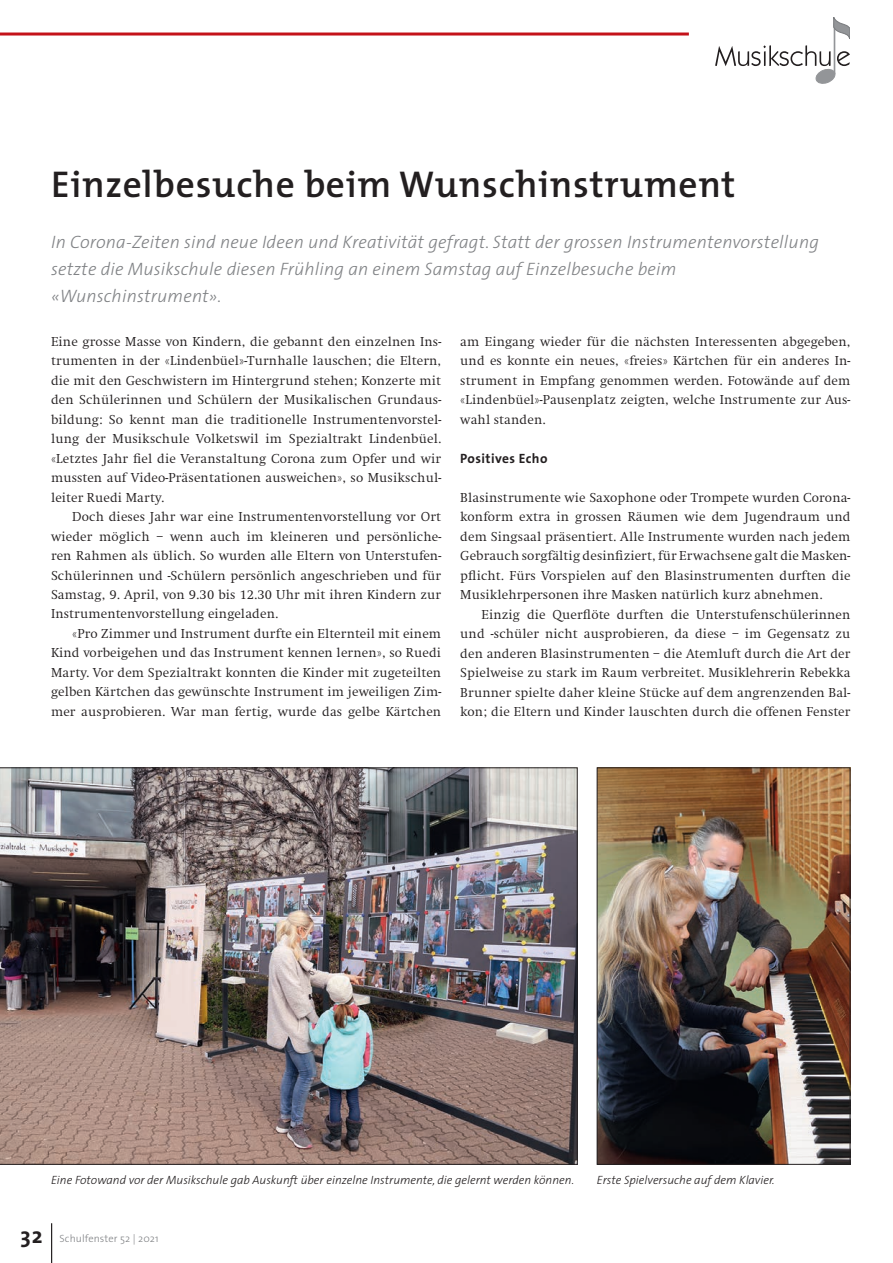
<style>
.page{position:relative;width:893px;height:1263px;background:#fff}
.page>*{position:absolute;margin:0;border:0;box-sizing:border-box;transform-origin:0 0}
.t1{font:600 37.5px "The Mix";letter-spacing:.02em;color:#231f20}
.t2{font:italic 300 18px/27px "The Sans";letter-spacing:.01em;color:#808285}
.t3{font:300 13.5px/19.5px "Swift";letter-spacing:.01em;color:#231f20;text-align:justify}
.t4{font:700 13.5px "The Sans";letter-spacing:.03em;color:#231f20}
.t5{font:italic 300 12px "The Sans";color:#231f20}
.t6{font:300 10.5px "The Sans";letter-spacing:.01em;color:#808285}
.s1{font-weight:700;font-size:22.5px;color:#231f20}
</style>
<div class="page">
<hr style="left:0;top:33px;width:689px;height:3px;background:#c4121a">
<hr style="left:51px;top:1223px;width:1px;height:40px;background:#231f20">
<img style="left:0;top:767px;width:578px;height:398px">
<img style="left:599px;top:769px;width:249px;height:394px">
<div style="left:597px;top:767px;width:253px;height:398px;border:1px solid #231f20"></div>
<svg style="left:715px;top:45px;width:135px;height:39px"></svg>
<hr style="left:834px;top:23px;width:1px;height:51px;background:#939598">
<svg style="left:834px;top:17px;width:16px;height:22px"></svg>
<h1 class="t1" style="left:51px;top:153px;width:686px">Einzelbesuche beim Wunschinstrument</h1>
<h2 class="t2" style="left:51px;top:228px;width:769px">In Corona-Zeiten sind neue Ideen und Kreativität gefragt. Statt der grossen Instrumentenvorstellung setzte die Musikschule diesen Frühling an einem Samstag auf Einzelbesuche beim «Wunschinstrument».</h2>
<p class="t3" style="left:460px;top:332px;width:392px">am Eingang wieder für die nächsten Interessenten abgegeben, und es konnte ein neues, «freies» Kärtchen für ein anderes In&shy;strument in Empfang genommen werden. Fotowände auf dem «Lindenbüel»-Pausenplatz zeigten, welche Instrumente zur Aus&shy;wahl standen.</p>
<p class="t4" style="left:460px;top:447px;width:89px">Positives Echo</p>
<p class="t3" style="left:460px;top:488px;width:392px">Blasinstrumente wie Saxophone oder Trompete wurden Corona&shy;konform extra in grossen Räumen wie dem Jugendraum und dem Singsaal präsentiert. Alle Instrumente wurden nach jedem Gebrauch sorgfältig desinfiziert, für Erwachsene galt die Masken&shy;pflicht. Fürs Vorspielen auf den Blasinstrumenten durften die Musiklehrpersonen ihre Masken natürlich kurz abnehmen.</p>
<p class="t3" style="left:460px;top:605px;width:392px;text-indent:21px">Einzig die Querflöte durften die Unterstufenschülerinnen und -schüler nicht ausprobieren, da diese – im Gegensatz zu den anderen Blasinstrumenten – die Atemluft durch die Art der Spielweise zu stark im Raum verbreitet. Musiklehrerin Rebekka Brunner spielte daher kleine Stücke auf dem angrenzenden Bal&shy;kon; die Eltern und Kinder lauschten durch die offenen Fenster</p>
<p class="t3" style="left:51px;top:332px;width:392px">Eine grosse Masse von Kindern, die gebannt den einzelnen Ins&shy;trumenten in der «Lindenbüel»-Turnhalle lauschen; die Eltern, die mit den Geschwistern im Hintergrund stehen; Konzerte mit den Schülerinnen und Schülern der Musikalischen Grundaus&shy;bildung: So kennt man die traditionelle Instrumentenvorstel&shy;lung der Musikschule Volketswil im Spezialtrakt Lindenbüel. «Letztes Jahr fiel die Veranstaltung Corona zum Opfer und wir mussten auf Video-Präsentationen ausweichen», so Musikschul&shy;leiter Ruedi Marty.</p>
<p class="t3" style="left:51px;top:507px;width:392px;text-indent:21px">Doch dieses Jahr war eine Instrumentenvorstellung vor Ort wieder möglich – wenn auch im kleineren und persönliche&shy;ren Rahmen als üblich. So wurden alle Eltern von Unterstufen-Schülerinnen und -Schülern persönlich angeschrieben und für Samstag, 9. April, von 9.30 bis 12.30 Uhr mit ihren Kindern zur Instrumentenvorstellung eingeladen.</p>
<p class="t3" style="left:51px;top:624px;width:392px;text-indent:21px">«Pro Zimmer und Instrument durfte ein Elternteil mit einem Kind vorbeigehen und das Instrument kennen lernen», so Ruedi Marty. Vor dem Spezialtrakt konnten die Kinder mit zugeteilten gelben Kärtchen das gewünschte Instrument im jeweiligen Zim&shy;mer ausprobieren. War man fertig, wurde das gelbe Kärtchen</p>
<p class="t5" style="left:51px;top:1170px;width:525px">Eine Fotowand vor der Musikschule gab Auskunft über einzelne Instrumente, die gelernt werden können.</p>
<p class="t5" style="left:597px;top:1170px;width:179px">Erste Spielversuche auf dem Klavier.</p>
<p class="t6" style="left:20px;top:1230px;width:140px"><span class="s1">32</span> Schulfenster 52 | 2021</p>
</div>
